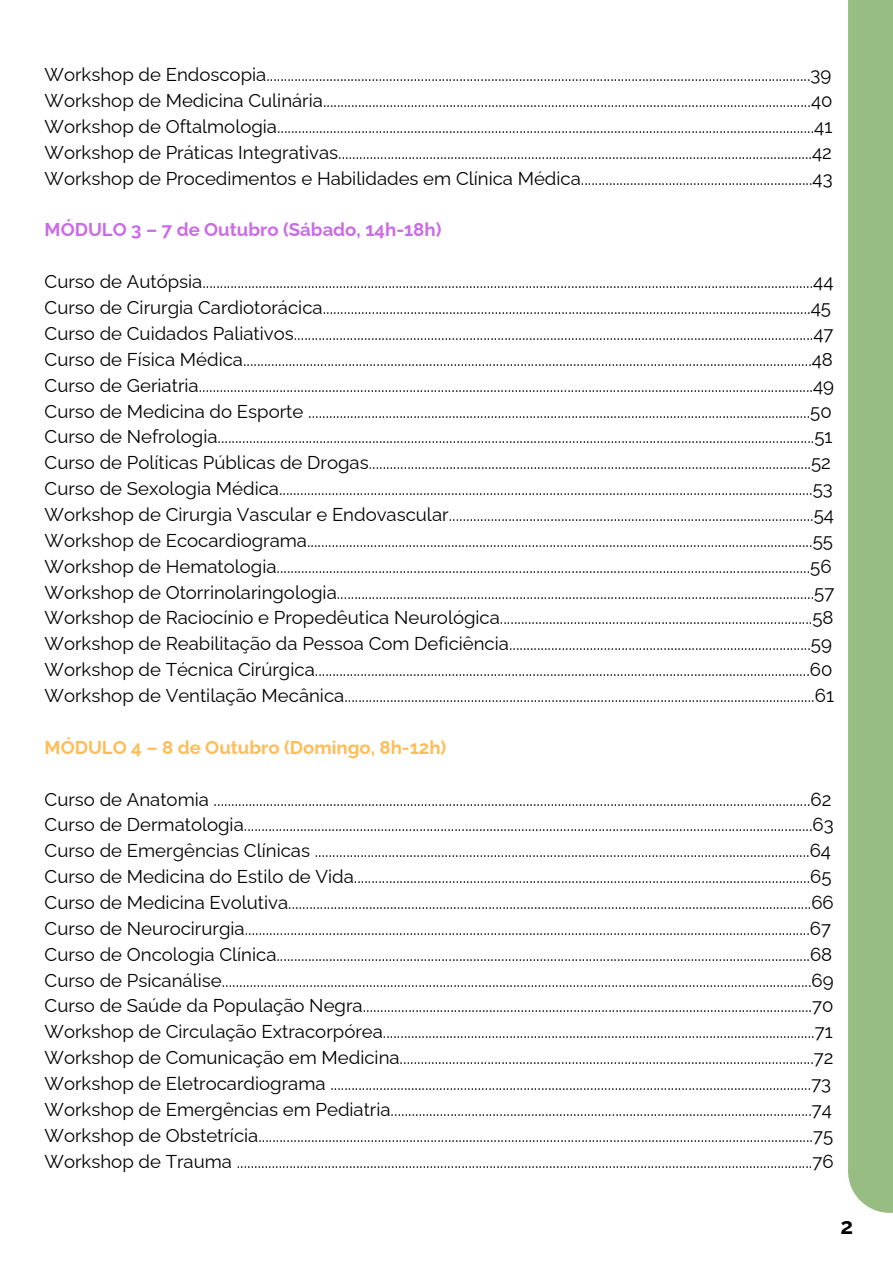
<style>
.page{position:relative;width:893px;height:1264px;background:#fff}
.page>*{position:absolute;margin:0;border:0;box-sizing:border-box;transform-origin:0 0}
.t1{font:700 22.5px "Raleway";color:#000}
.t2{font:18.6px "Raleway";color:#000}
.t3{font:700 18.6px "Raleway";color:#cb6ce6}
.t4{font:700 18.6px "Raleway";color:#ffbd59}
</style>
<div class="page">
<div style="left:848px;top:0;width:44px;height:1212px;background:#98bd83"></div>
<p class="t2" style="left:45px;top:64px;width:788px">Workshop de Endoscopia...........................................................................................................................................................39</p>
<p class="t2" style="left:45px;top:90px;width:789px">Workshop de Medicina Culinária...........................................................................................................................................40</p>
<p class="t2" style="left:45px;top:115px;width:789px">Workshop de Oftalmologia.........................................................................................................................................................41</p>
<p class="t2" style="left:45px;top:141px;width:788px">Workshop de Práticas Integrativas.......................................................................................................................................42</p>
<p class="t2" style="left:45px;top:167px;width:789px">Workshop de Procedimentos e Habilidades em Clínica Médica..................................................................43</p>
<p class="t3" style="left:45px;top:219px;width:398px">MÓDULO 3 – 7 de Outubro (Sábado, 14h-18h)</p>
<p class="t2" style="left:45px;top:271px;width:790px">Curso de Autópsia..............................................................................................................................................................................44</p>
<p class="t2" style="left:45px;top:296px;width:787px">Curso de Cirurgia Cardiotorácica...........................................................................................................................................45</p>
<p class="t2" style="left:45px;top:322px;width:790px">Curso de Cuidados Paliativos....................................................................................................................................................47</p>
<p class="t2" style="left:45px;top:348px;width:789px">Curso de Física Médica..................................................................................................................................................................48</p>
<p class="t2" style="left:45px;top:374px;width:791px">Curso de Geriatria...............................................................................................................................................................................49</p>
<p class="t2" style="left:45px;top:400px;width:788px">Curso de Medicina do Esporte ...............................................................................................................................................50</p>
<p class="t2" style="left:45px;top:426px;width:789px">Curso de Nefrologia..........................................................................................................................................................................51</p>
<p class="t2" style="left:45px;top:452px;width:787px">Curso de Políticas Públicas de Drogas..............................................................................................................................52</p>
<p class="t2" style="left:45px;top:477px;width:789px">Curso de Sexologia Médica........................................................................................................................................................53</p>
<p class="t2" style="left:45px;top:503px;width:790px">Workshop de Cirurgia Vascular e Endovascular........................................................................................................54</p>
<p class="t2" style="left:45px;top:529px;width:789px">Workshop de Ecocardiograma................................................................................................................................................55</p>
<p class="t2" style="left:45px;top:555px;width:788px">Workshop de Hematologia........................................................................................................................................................56</p>
<p class="t2" style="left:45px;top:581px;width:791px">Workshop de Otorrinolaringologia........................................................................................................................................57</p>
<p class="t2" style="left:45px;top:607px;width:790px">Workshop de Raciocínio e Propedêutica Neurológica.........................................................................................58</p>
<p class="t2" style="left:45px;top:633px;width:788px">Workshop de Reabilitação da Pessoa Com Deficiência......................................................................................59</p>
<p class="t2" style="left:45px;top:658px;width:789px">Workshop de Técnica Cirúrgica.............................................................................................................................................60</p>
<p class="t2" style="left:45px;top:684px;width:790px">Workshop de Ventilação Mecânica......................................................................................................................................61</p>
<p class="t4" style="left:45px;top:736px;width:403px">MÓDULO 4 – 8 de Outubro (Domingo, 8h-12h)</p>
<p class="t2" style="left:45px;top:788px;width:788px">Curso de Anatomia ..........................................................................................................................................................................62</p>
<p class="t2" style="left:45px;top:813px;width:790px">Curso de Dermatologia..................................................................................................................................................................63</p>
<p class="t2" style="left:45px;top:839px;width:788px">Curso de Emergências Clínicas .............................................................................................................................................64</p>
<p class="t2" style="left:45px;top:865px;width:788px">Curso de Medicina do Estilo de Vida..................................................................................................................................65</p>
<p class="t2" style="left:45px;top:891px;width:790px">Curso de Medicina Evolutiva.....................................................................................................................................................66</p>
<p class="t2" style="left:45px;top:917px;width:787px">Curso de Neurocirurgia.................................................................................................................................................................67</p>
<p class="t2" style="left:45px;top:943px;width:789px">Curso de Oncologia Clínica........................................................................................................................................................68</p>
<p class="t2" style="left:45px;top:969px;width:790px">Curso de Psicanálise........................................................................................................................................................................69</p>
<p class="t2" style="left:45px;top:994px;width:790px">Curso de Saúde da População Negra................................................................................................................................70</p>
<p class="t2" style="left:45px;top:1020px;width:789px">Workshop de Circulação Extracorpórea...........................................................................................................................71</p>
<p class="t2" style="left:45px;top:1046px;width:790px">Workshop de Comunicação em Medicina......................................................................................................................72</p>
<p class="t2" style="left:45px;top:1072px;width:788px">Workshop de Eletrocardiograma .........................................................................................................................................73</p>
<p class="t2" style="left:45px;top:1098px;width:788px">Workshop de Emergências em Pediatria........................................................................................................................74</p>
<p class="t2" style="left:45px;top:1124px;width:790px">Workshop de Obstetrícia..............................................................................................................................................................75</p>
<p class="t2" style="left:45px;top:1150px;width:790px">Workshop de Trauma ....................................................................................................................................................................76</p>
<p class="t1" style="left:840px;top:1212px;width:14px">2</p>
</div>
